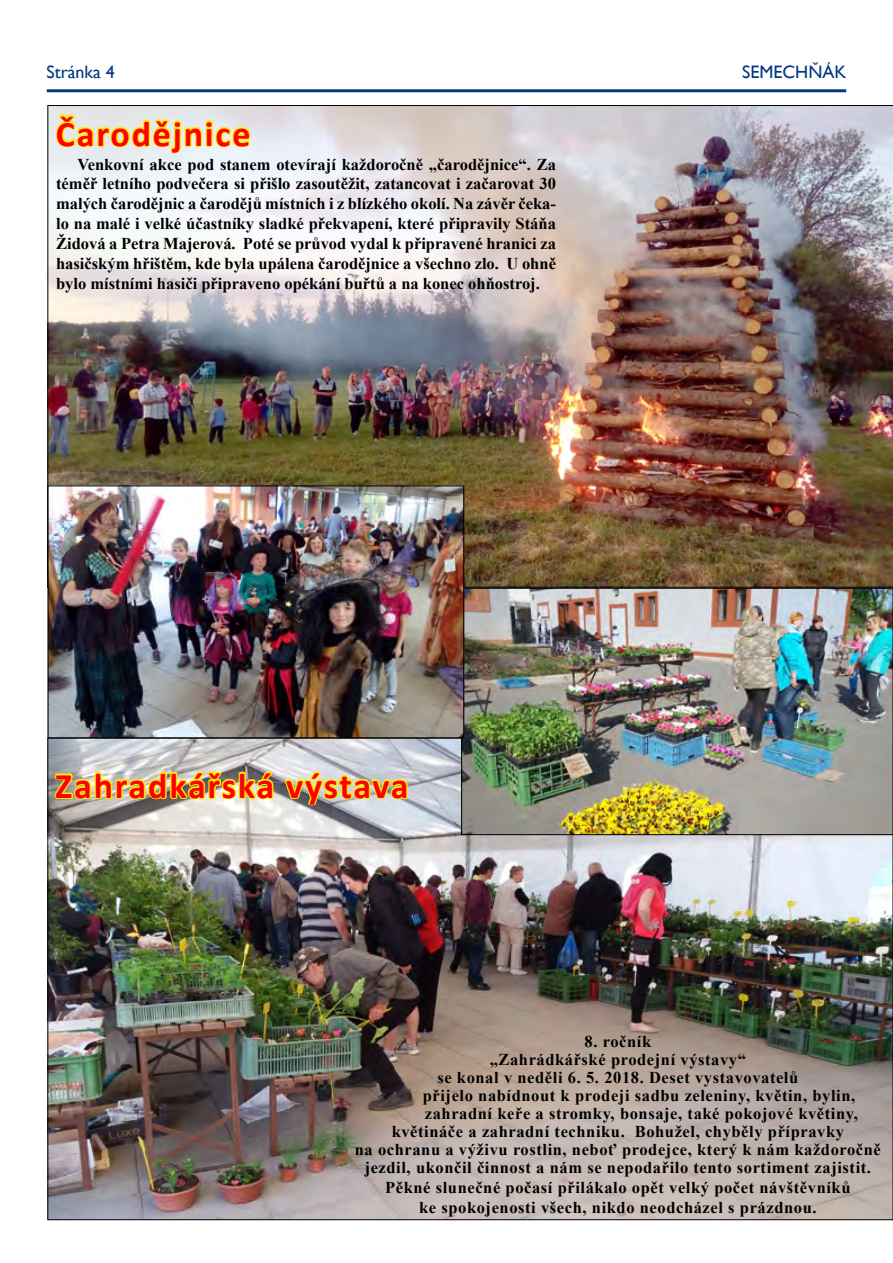
<style>
.page{position:relative;width:893px;height:1263px;background:#fff}
.page>*{position:absolute;margin:0;border:0;box-sizing:border-box;transform-origin:0 0}
.t1{font:700 36px "Calibri";letter-spacing:.05em;color:#f00}
.t2{font:18px "Gill Sans";color:#003882}
.t3{font:700 16.5px/19.8px "Times New Roman";letter-spacing:.035em;color:#000;text-align:justify}
</style>
<div class="page">
<hr style="left:47px;top:89px;width:799px;height:3px;background:#003882">
<img style="left:47px;top:738px;width:845px;height:482px">
<img style="left:461px;top:588px;width:431px;height:247px">
<img style="left:47px;top:105px;width:846px;height:482px">
<svg style="left:54px;top:112px;width:199px;height:43px;background:#edeaa6"></svg>
<img style="left:49px;top:487px;width:413px;height:249px">
<div style="left:47px;top:485px;width:417px;height:253px;border:1px solid #000"></div>
<img style="left:53px;top:769px;width:223px;height:32px">
<svg style="left:283px;top:763px;width:127px;height:47px;background:#d0ce98"></svg>
<svg style="left:892px;top:429px;width:1px;height:791px"></svg>
<p class="t2" style="left:47px;top:61px;width:70px">STRÁNKA 4</p>
<p class="t2" style="left:742px;top:62px;width:106px">SEMECHŇÁK</p>
<h1 class="t1" style="left:56px;top:111px;width:196px">Čarodějnice</h1>
<p class="t3" style="left:56px;top:154px;width:501px;text-indent:21px">Venkovní akce pod stanem otevírají každoročně „čarodějnice“. Za téměř letního podvečera si přišlo zasoutěžit, zatancovat i začarovat 30 malých čarodějnic a čarodějů místních i z blízkého okolí. Na závěr čeka&shy;lo na malé i velké účastníky sladké překvapení, které připravily Stáňa Židová a Petra Majerová. Poté se průvod vydal k připravené hranici za hasičským hřištěm, kde byla upálena čarodějnice a všechno zlo. U ohně bylo místními hasiči připraveno opékání buřtů a na konec ohňostroj.</p>
<h1 class="t1" style="left:55px;top:762px;width:355px">Zahradkářská výstava</h1>
<p class="t3" style="left:584px;top:1031px;width:68px">8. ročník</p>
<p class="t3" style="left:490px;top:1049px;width:258px">„Zahrádkářské prodejní výstavy“</p>
<p class="t3" style="left:437px;top:1067px;width:362px">se konal v neděli 6. 5. 2018. Deset vystavovatelů</p>
<p class="t3" style="left:423px;top:1085px;width:434px">přijelo nabídnout k prodeji sadbu zeleniny, květin, bylin,</p>
<p class="t3" style="left:425px;top:1103px;width:434px">zahradní keře a stromky, bonsaje, také pokojové květiny,</p>
<p class="t3" style="left:392px;top:1121px;width:454px">květináče a zahradní techniku. Bohužel, chyběly přípravky</p>
<p class="t3" style="left:355px;top:1139px;width:528px">na ochranu a výživu rostlin, neboť prodejce, který k nám každoročně</p>
<p class="t3" style="left:365px;top:1157px;width:508px">jezdil, ukončil činnost a nám se nepodařilo tento sortiment zajistit.</p>
<p class="t3" style="left:385px;top:1177px;width:467px;text-align:center">Pěkné slunečné počasí přilákalo opět velký počet návštěvníků ke spokojenosti všech, nikdo neodcházel s prázdnou.</p>
</div>
